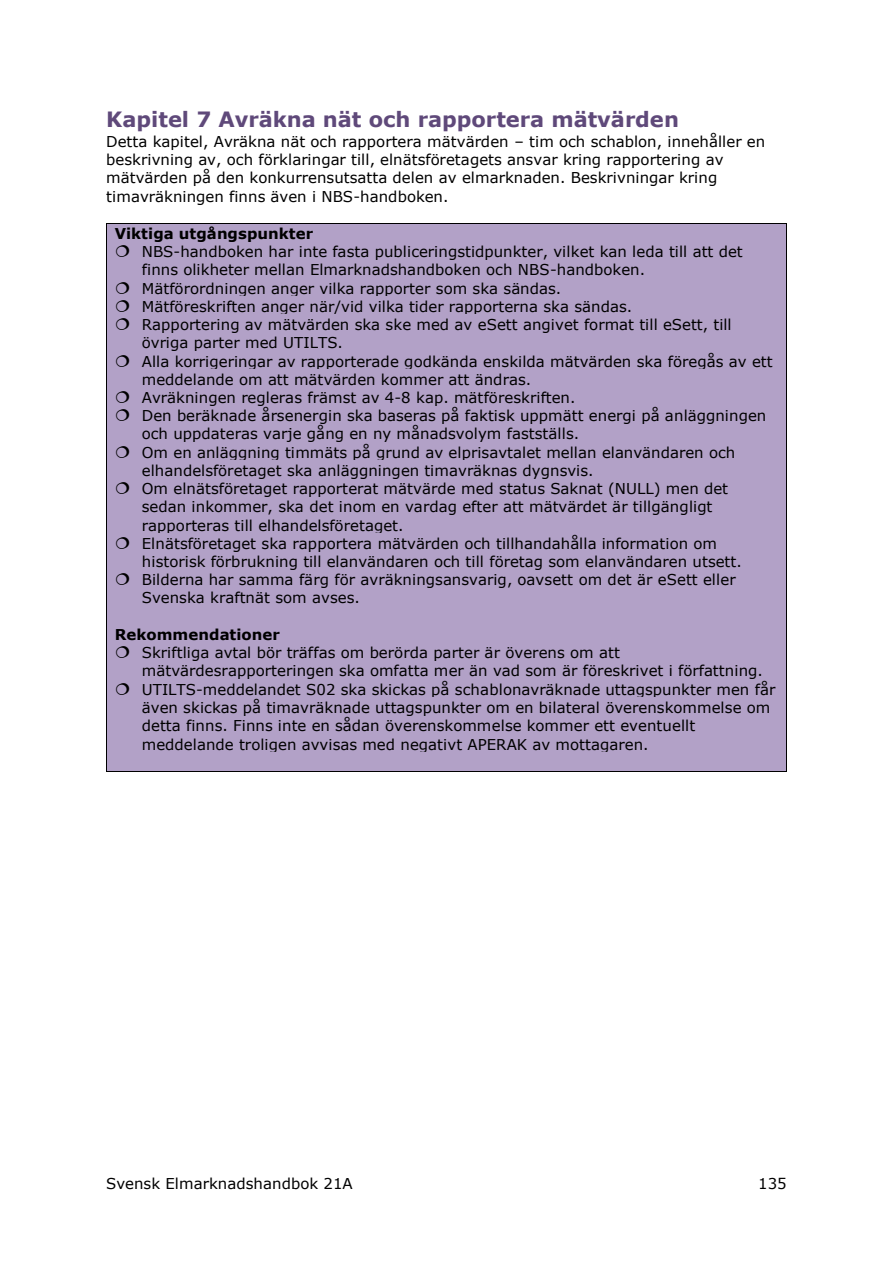
<style>
.page{position:relative;width:893px;height:1263px;background:#fff}
.page>*{position:absolute;margin:0;border:0;box-sizing:border-box;transform-origin:0 0}
.t1{font:700 21px "Verdana";color:#5f497a}
.t2{font:15px/18.1px "Verdana";color:#000}
.t3{font:700 15px "Verdana";color:#000}
</style>
<div class="page">
<div style="left:107px;top:224px;width:679px;height:547px;background:#b2a1c7"></div>
<hr style="left:107px;top:223px;width:679px;height:1px;background:#000">
<hr style="left:106px;top:224px;width:1px;height:547px;background:#000">
<hr style="left:107px;top:771px;width:679px;height:1px;background:#000">
<hr style="left:786px;top:224px;width:1px;height:547px;background:#000">
<p class="t1" style="left:106px;top:106px;width:574px">Kapitel 7 Avräkna nät och rapportera mätvärden</p>
<p class="t2" style="left:106px;top:132px;width:660px">Detta kapitel, Avräkna nät och rapportera mätvärden – tim och schablon, innehåller en beskrivning av, och förklaringar till, elnätsföretagets ansvar kring rapportering av mätvärden på den konkurrensutsatta delen av elmarknaden. Beskrivningar kring timavräkningen finns även i NBS-handboken.</p>
<p class="t3" style="left:115px;top:224px;width:200px">Viktiga utgångspunkter</p>
<p class="t2" style="left:142px;top:242px;width:602px">NBS-handboken har inte fasta publiceringstidpunkter, vilket kan leda till att det finns olikheter mellan Elmarknadshandboken och NBS-handboken.</p>
<p class="t2" style="left:142px;top:279px;width:421px">Mätförordningen anger vilka rapporter som ska sändas.</p>
<p class="t2" style="left:142px;top:297px;width:492px">Mätföreskriften anger när/vid vilka tider rapporterna ska sändas.</p>
<p class="t2" style="left:142px;top:315px;width:591px">Rapportering av mätvärden ska ske med av eSett angivet format till eSett, till övriga parter med UTILTS.</p>
<p class="t2" style="left:142px;top:351px;width:632px">Alla korrigeringar av rapporterade godkända enskilda mätvärden ska föregås av ett meddelande om att mätvärden kommer att ändras.</p>
<p class="t2" style="left:142px;top:388px;width:435px">Avräkningen regleras främst av 4-8 kap. mätföreskriften.</p>
<p class="t2" style="left:142px;top:406px;width:626px">Den beräknade årsenergin ska baseras på faktisk uppmätt energi på anläggningen och uppdateras varje gång en ny månadsvolym fastställs.</p>
<p class="t2" style="left:142px;top:443px;width:595px">Om en anläggning timmäts på grund av elprisavtalet mellan elanvändaren och elhandelsföretaget ska anläggningen timavräknas dygnsvis.</p>
<p class="t2" style="left:142px;top:479px;width:588px">Om elnätsföretaget rapporterat mätvärde med status Saknat (NULL) men det sedan inkommer, ska det inom en vardag efter att mätvärdet är tillgängligt rapporteras till elhandelsföretaget.</p>
<p class="t2" style="left:142px;top:534px;width:602px">Elnätsföretaget ska rapportera mätvärden och tillhandahålla information om historisk förbrukning till elanvändaren och till företag som elanvändaren utsett.</p>
<p class="t2" style="left:142px;top:570px;width:595px">Bilderna har samma färg för avräkningsansvarig, oavsett om det är eSett eller<br>Svenska kraftnät som avses.</p>
<p class="t3" style="left:115px;top:625px;width:167px">Rekommendationer</p>
<p class="t2" style="left:142px;top:643px;width:623px">Skriftliga avtal bör träffas om berörda parter är överens om att mätvärdesrapporteringen ska omfatta mer än vad som är föreskrivet i författning.</p>
<p class="t2" style="left:142px;top:680px;width:635px">UTILTS-meddelandet S02 ska skickas på schablonavräknade uttagspunkter men får även skickas på timavräknade uttagspunkter om en bilateral överenskommelse om detta finns. Finns inte en sådan överenskommelse kommer ett eventuellt meddelande troligen avvisas med negativt APERAK av mottagaren.</p>
<p class="t2" style="left:106px;top:1173px;width:248px">Svensk Elmarknadshandbok 21A</p>
<p class="t2" style="left:758px;top:1173px;width:30px">135</p>
</div>
